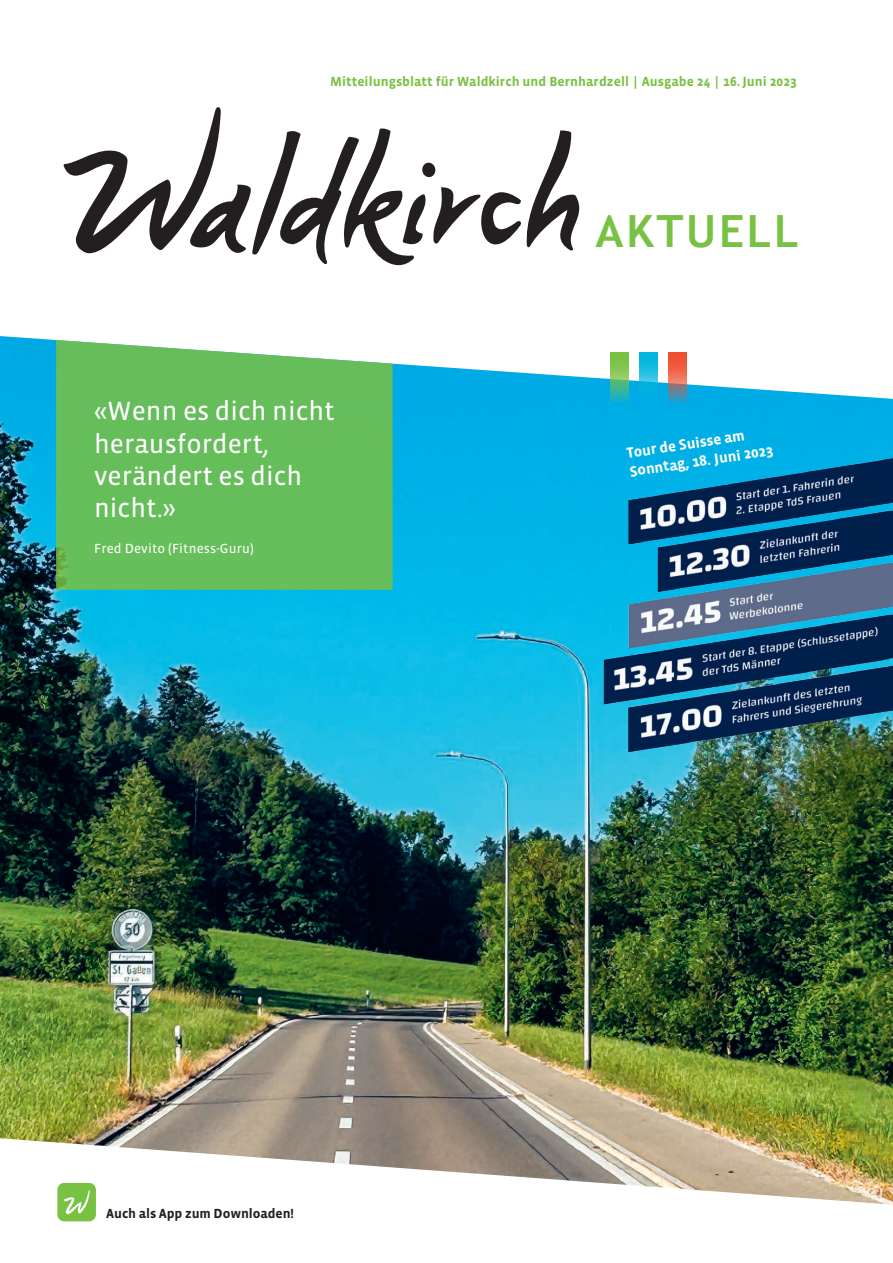
<style>
.page{position:relative;width:893px;height:1263px;background:#fff}
.page>*{position:absolute;margin:0;border:0;box-sizing:border-box;transform-origin:0 0}
.t1{font:700 44.4px "Trebuchet MS";letter-spacing:.06em;color:#79c142}
.t2{font:27px/32.4px "Vista Sans Reg";color:#fff}
.t3{font:700 15px/18.6px "Vista Sans";color:#fff}
.t4{font:700 13.5px "Vista Sans";letter-spacing:.005em;color:#79c142}
.t5{font:13.5px "Vista Sans Reg";letter-spacing:.01em;color:#fff}
.t6{font:700 13.5px "Vista Sans";letter-spacing:-.005em;color:#231f20}
</style>
<div class="page">
<img style="left:0;top:336px;width:893px;height:868px">
<div style="left:56px;top:340px;width:337px;height:250px;background:#66be5b"></div>
<svg style="left:63px;top:107px;width:517px;height:158px"></svg>
<svg style="left:610px;top:352px;width:19px;height:51px"></svg>
<svg style="left:639px;top:352px;width:19px;height:51px"></svg>
<svg style="left:668px;top:352px;width:19px;height:51px"></svg>
<svg style="left:57px;top:1183px;width:39px;height:38px"></svg>
<img style="left:585px;top:410px;width:308px;height:361px">
<p class="t4" style="left:330px;top:74px;width:468px">Mitteilungsblatt für Waldkirch und Bernhardzell | Ausgabe 24 | 16.Juni 2023</p>
<h2 class="t2" style="left:94px;top:395px;width:242px">«Wenn es dich nicht herausfordert, verändert es dich nicht.»</h2>
<p class="t5" style="left:94px;top:542px;width:161px">Fred Devito (Fitness-Guru)</p>
<p class="t6" style="left:106px;top:1207px;width:189px">Auch als App zum Downloaden!</p>
<h1 class="t1" style="left:596px;top:203px;width:205px">AKTUELL</h1>
<p class="t3" style="left:625px;top:444px;width:147px;rotate:-8deg">Tour de Suisse am<br>Sonntag, 18. Juni 2023</p>
</div>
